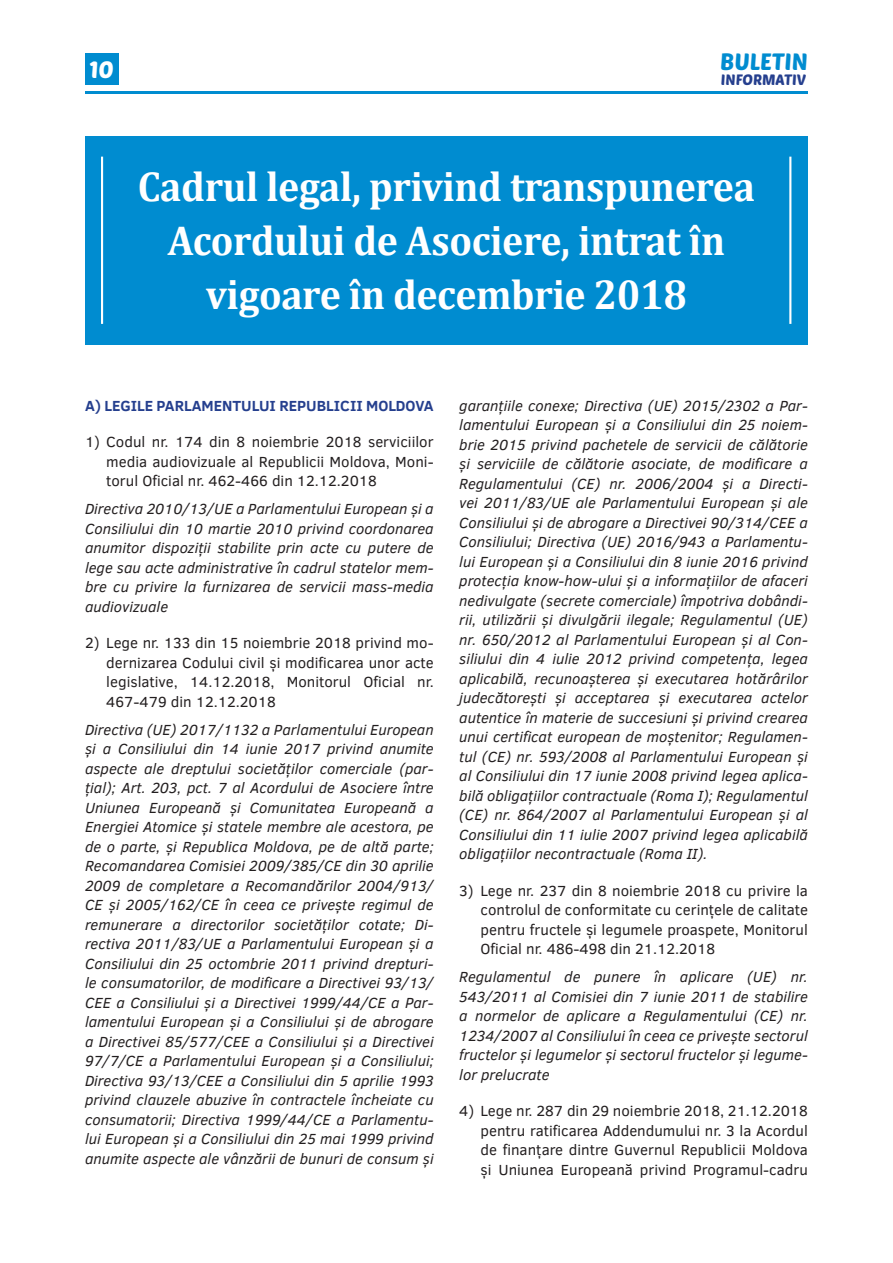
<style>
.page{position:relative;width:893px;height:1263px;background:#fff}
.page>*{position:absolute;margin:0;border:0;box-sizing:border-box;transform-origin:0 0}
.t1{font:700 42px/54px "Cambria";letter-spacing:-.01em;color:#fff;text-align:center;scale:.95 1}
.t2{font:23.25px "Poetsen One";color:#008cd0}
.t3{font:23.25px "Poetsen One";color:#fff}
.t4{font:italic 15px/19.5px "Clear Sans";color:#231f20;text-align:justify}
.t5{font:15px/19.5px "Clear Sans";color:#231f20;text-align:justify}
.t6{font:700 15px "Clear Sans";color:#253f8e}
.t7{font:14.85px "Poetsen One";color:#253f8e}
</style>
<div class="page">
<hr style="left:85px;top:91px;width:723px;height:3px;background:#008cd0">
<div style="left:85px;top:53px;width:33px;height:32px;background:#008cd0"></div>
<div style="left:85px;top:136px;width:723px;height:208px;background:#008cd0"></div>
<hr style="left:101px;top:157px;width:2px;height:167px;background:#fff">
<hr style="left:789px;top:157px;width:2px;height:167px;background:#fff">
<h2 class="t3" style="left:89px;top:55px;width:26px">10</h2>
<h2 class="t2" style="left:720px;top:47px;width:89px">BULETIN</h2>
<p class="t7" style="left:721px;top:70px;width:87px">INFORMATIV</p>
<h1 class="t1" style="left:138px;top:159px;width:651px">Cadrul legal, privind transpunerea<br>Acordului de Asociere, intrat în vigoare în decembrie 2018</h1>
<p class="t6" style="left:85px;top:394px;width:350px">A) LEGILE PARLAMENTULUI REPUBLICII MOLDOVA</p>
<p class="t5" style="left:106px;top:432px;width:329px;text-indent:-21px">1) Codul nr. 174 din 8 noiembrie 2018 serviciilor media audiovizuale al Republicii Moldova, Moni&shy;torul Oficial nr. 462-466 din 12.12.2018</p>
<p class="t4" style="left:85px;top:499px;width:350px">Directiva 2010/13/UE a Parlamentului European și a Consiliului din 10 martie 2010 privind coordonarea anumitor dispoziții stabilite prin acte cu putere de lege sau acte administrative în cadrul statelor mem&shy;bre cu privire la furnizarea de servicii mass-media audiovizuale</p>
<p class="t5" style="left:106px;top:633px;width:329px;text-indent:-21px">2) Lege nr. 133 din 15 noiembrie 2018 privind mo&shy;dernizarea Codului civil și modificarea unor acte legislative, 14.12.2018, Monitorul Oficial nr.<br>467-479 din 12.12.2018</p>
<p class="t4" style="left:85px;top:719px;width:350px">Directiva (UE) 2017/1132 a Parlamentului European și a Consiliului din 14 iunie 2017 privind anumite aspecte ale dreptului societăților comerciale (par&shy;țial); Art. 203, pct. 7 al Acordului de Asociere între Uniunea Europeană și Comunitatea Europeană a Energiei Atomice și statele membre ale acestora, pe de o parte, și Republica Moldova, pe de altă parte; Recomandarea Comisiei 2009/385/CE din 30 aprilie 2009 de completare a Recomandărilor 2004/913/ CE și 2005/162/CE în ceea ce privește regimul de remunerare a directorilor societăților cotate; Di&shy;rectiva 2011/83/UE a Parlamentului European și a Consiliului din 25 octombrie 2011 privind drepturi&shy;le consumatorilor, de modificare a Directivei 93/13/ CEE a Consiliului și a Directivei 1999/44/CE a Par&shy;lamentului European și a Consiliului și de abrogare a Directivei 85/577/CEE a Consiliului și a Directivei 97/7/CE a Parlamentului European și a Consiliului; Directiva 93/13/CEE a Consiliului din 5 aprilie 1993 privind clauzele abuzive în contractele încheiate cu consumatorii; Directiva 1999/44/CE a Parlamentu&shy;lui European și a Consiliului din 25 mai 1999 privind anumite aspecte ale vânzării de bunuri de consum și</p>
<p class="t4" style="left:459px;top:395px;width:350px">garanțiile conexe; Directiva (UE) 2015/2302 a Par&shy;lamentului European și a Consiliului din 25 noiem&shy;brie 2015 privind pachetele de servicii de călătorie și serviciile de călătorie asociate, de modificare a Regulamentului (CE) nr. 2006/2004 și a Directi&shy;vei 2011/83/UE ale Parlamentului European și ale Consiliului și de abrogare a Directivei 90/314/CEE a Consiliului; Directiva (UE) 2016/943 a Parlamentu&shy;lui European și a Consiliului din 8 iunie 2016 privind protecția know-how-ului și a informațiilor de afaceri nedivulgate (secrete comerciale) împotriva dobândi&shy;rii, utilizării și divulgării ilegale; Regulamentul (UE) nr. 650/2012 al Parlamentului European și al Con&shy;siliului din 4 iulie 2012 privind competența, legea aplicabilă, recunoașterea și executarea hotărârilor judecătorești și acceptarea și executarea actelor autentice în materie de succesiuni și privind crearea unui certificat european de moștenitor; Regulamen&shy;tul (CE) nr. 593/2008 al Parlamentului European și al Consiliului din 17 iunie 2008 privind legea aplica&shy;bilă obligațiilor contractuale (Roma I); Regulamentul (CE) nr. 864/2007 al Parlamentului European și al Consiliului din 11 iulie 2007 privind legea aplicabilă obligațiilor necontractuale (Roma II).</p>
<p class="t5" style="left:480px;top:881px;width:329px;text-indent:-21px">3) Lege nr. 237 din 8 noiembrie 2018 cu privire la controlul de conformitate cu cerințele de calitate pentru fructele și legumele proaspete, Monitorul Oficial nr. 486-498 din 21.12.2018</p>
<p class="t4" style="left:459px;top:967px;width:350px">Regulamentul de punere în aplicare (UE) nr.<br>543/2011 al Comisiei din 7 iunie 2011 de stabilire a normelor de aplicare a Regulamentului (CE) nr.<br>1234/2007 al Consiliului în ceea ce privește sectorul fructelor și legumelor și sectorul fructelor și legume&shy;lor prelucrate</p>
<p class="t5" style="left:480px;top:1101px;width:329px;text-indent:-21px">4) Lege nr. 287 din 29 noiembrie 2018, 21.12.2018 pentru ratificarea Addendumului nr. 3 la Acordul de finanțare dintre Guvernul Republicii Moldova și Uniunea Europeană privind Programul-cadru</p>
</div>
